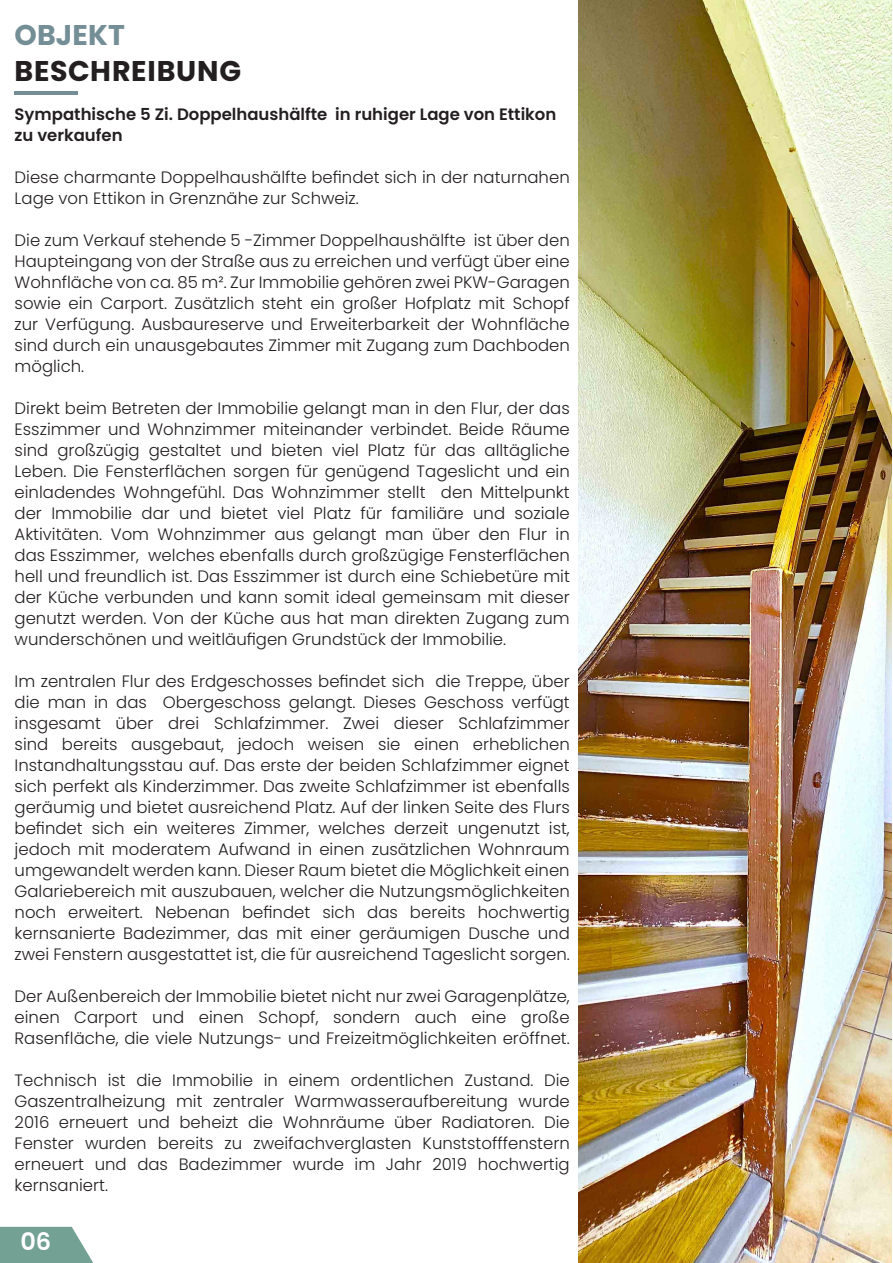
<style>
.page{position:relative;width:893px;height:1263px;background:#fff}
.page>*{position:absolute;margin:0;border:0;box-sizing:border-box;transform-origin:0 0}
.t1{font:700 28.5px "Poppins";letter-spacing:.025em;color:#231f20}
.t2{font:700 28.5px "Poppins";letter-spacing:.005em;color:#748e96}
.t3{font:600 24px "Poppins";color:#fff}
.t4{font:300 16.5px/21px "Poppins";color:#231f20;text-align:justify}
.t5{font:600 16.5px/21px "Poppins";color:#231f20}
</style>
<div class="page">
<img style="left:578px;top:0;width:313px;height:1263px">
<hr style="left:15px;top:91px;width:63px;height:4px;background:#748e96">
<svg style="left:0;top:1227px;width:93px;height:36px"></svg>
<p class="t2" style="left:15px;top:18px;width:112px">OBJEKT</p>
<p class="t1" style="left:15px;top:54px;width:228px">BESCHREIBUNG</p>
<p class="t5" style="left:15px;top:103px;width:543px">Sympathische 5 Zi. Doppelhaushälfte in ruhiger Lage von Ettikon zu verkaufen</p>
<p class="t4" style="left:15px;top:166px;width:557px">Diese charmante Doppelhaushälfte befindet sich in der naturnahen<br>Lage von Ettikon in Grenznähe zur Schweiz.</p>
<p class="t4" style="left:15px;top:229px;width:557px">Die zum Verkauf stehende 5 -Zimmer Doppelhaushälfte ist über den Haupteingang von der Straße aus zu erreichen und verfügt über eine Wohnfläche von ca. 85 m². Zur Immobilie gehören zwei PKW-Garagen sowie ein Carport. Zusätzlich steht ein großer Hofplatz mit Schopf zur Verfügung. Ausbaureserve und Erweiterbarkeit der Wohnfläche sind durch ein unausgebautes Zimmer mit Zugang zum Dachboden möglich.</p>
<p class="t4" style="left:15px;top:397px;width:557px">Direkt beim Betreten der Immobilie gelangt man in den Flur, der das Esszimmer und Wohnzimmer miteinander verbindet. Beide Räume sind großzügig gestaltet und bieten viel Platz für das alltägliche Leben. Die Fensterflächen sorgen für genügend Tageslicht und ein einladendes Wohngefühl. Das Wohnzimmer stellt den Mittelpunkt der Immobilie dar und bietet viel Platz für familiäre und soziale Aktivitäten. Vom Wohnzimmer aus gelangt man über den Flur in das Esszimmer, welches ebenfalls durch großzügige Fensterflächen hell und freundlich ist. Das Esszimmer ist durch eine Schiebetüre mit der Küche verbunden und kann somit ideal gemeinsam mit dieser genutzt werden. Von der Küche aus hat man direkten Zugang zum wunderschönen und weitläufigen Grundstück der Immobilie.</p>
<p class="t4" style="left:15px;top:670px;width:557px">Im zentralen Flur des Erdgeschosses befindet sich die Treppe, über die man in das Obergeschoss gelangt. Dieses Geschoss verfügt insgesamt über drei Schlafzimmer. Zwei dieser Schlafzimmer sind bereits ausgebaut, jedoch weisen sie einen erheblichen Instandhaltungsstau auf. Das erste der beiden Schlafzimmer eignet sich perfekt als Kinderzimmer. Das zweite Schlafzimmer ist ebenfalls geräumig und bietet ausreichend Platz. Auf der linken Seite des Flurs befindet sich ein weiteres Zimmer, welches derzeit ungenutzt ist, jedoch mit moderatem Aufwand in einen zusätzlichen Wohnraum umgewandelt werden kann. Dieser Raum bietet die Möglichkeit einen Galariebereich mit auszubauen, welcher die Nutzungsmöglichkeiten noch erweitert. Nebenan befindet sich das bereits hochwertig kernsanierte Badezimmer, das mit einer geräumigen Dusche und zwei Fenstern ausgestattet ist, die für ausreichend Tageslicht sorgen.</p>
<p class="t4" style="left:15px;top:985px;width:557px">Der Außenbereich der Immobilie bietet nicht nur zwei Garagenplätze, einen Carport und einen Schopf, sondern auch eine große Rasenfläche, die viele Nutzungs- und Freizeitmöglichkeiten eröffnet.</p>
<p class="t4" style="left:15px;top:1069px;width:557px">Technisch ist die Immobilie in einem ordentlichen Zustand. Die Gaszentralheizung mit zentraler Warmwasseraufbereitung wurde 2016 erneuert und beheizt die Wohnräume über Radiatoren. Die Fenster wurden bereits zu zweifachverglasten Kunststofffenstern erneuert und das Badezimmer wurde im Jahr 2019 hochwertig kernsaniert.</p>
<p class="t3" style="left:21px;top:1228px;width:32px">06</p>
</div>
